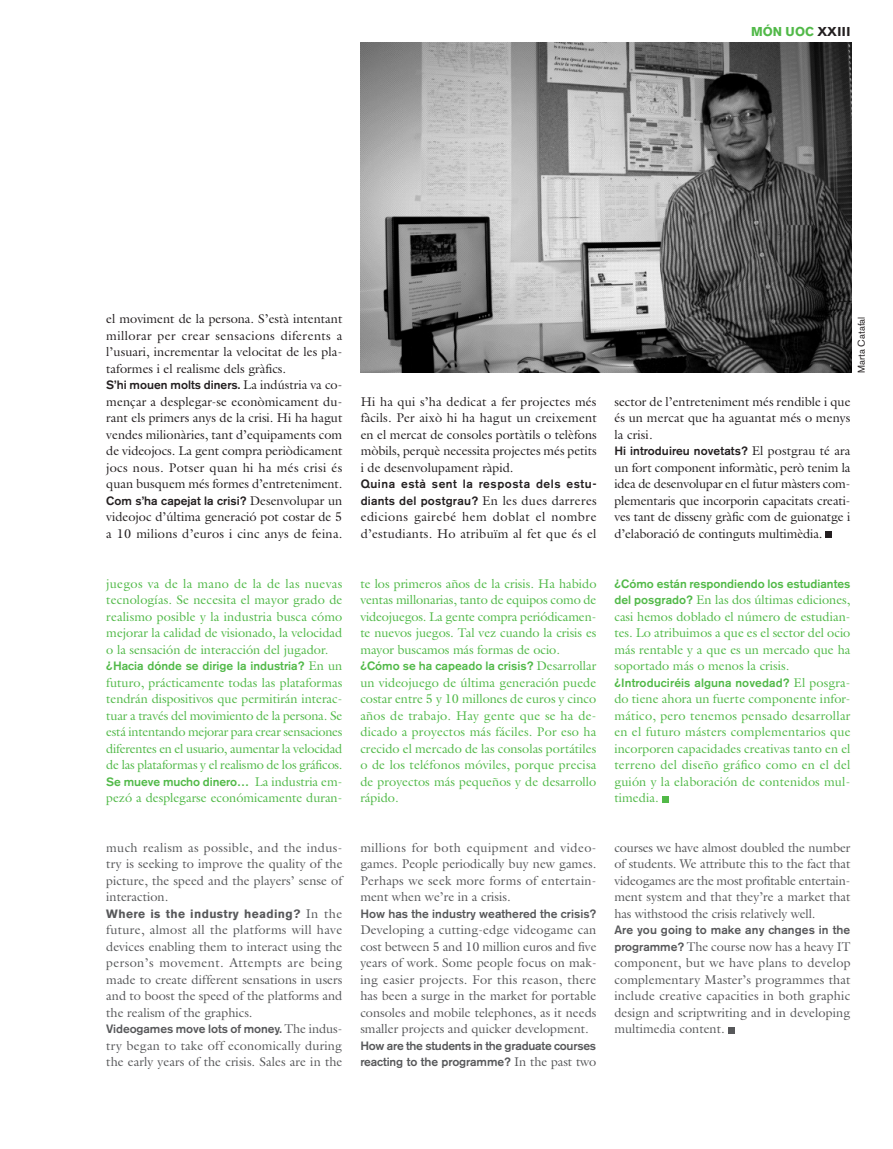
<style>
.page{position:relative;width:893px;height:1149px;background:#fff}
.page>*{position:absolute;margin:0;border:0;box-sizing:border-box;transform-origin:0 0}
.TXT_PREGUNTA_CAST{font:12.75px/16.5px "Galliard";color:#51b948;text-align:justify}
.TXT_PREGUNTA_ENG{font:12.75px/16.5px "Galliard";color:#57585a;text-align:justify}
.TXT_PREGUNTA_CAT{font:12.75px/16.5px "Galliard";color:#231f20;text-align:justify}
.TXT_PREGUNTA_CAT-2{font:12.75px/16.5px "Galliard";letter-spacing:.035em;color:#231f20}
.t1{font:700 12.75px "Akzidenz Grotesk BE";letter-spacing:.01em;color:#51b948}
.TXT_PREGUNTA_CAST-2{font:500 12px "Akzidenz Grotesk BE";color:#51b948}
.TXT_PREGUNTA_ENG-2{font:500 12px/16.5px "Akzidenz Grotesk BE";letter-spacing:-.005em;color:#57585a}
.TXT_PREGUNTA_CAT-3{font:500 12px "Akzidenz Grotesk BE";letter-spacing:.005em;color:#231f20}
.TXT_PREGUNTA_CAT-4{font:500 12px/16.5px "Akzidenz Grotesk BE";letter-spacing:.045em;color:#231f20}
.TXT_PREGUNTA_ENG-3{font:700 12px "Akzidenz Grotesk BE";letter-spacing:.03em;color:#57585a}
.PIE_DE_FOTO_CAT{font:9.75px "Akzidenz Grotesk BE";color:#231f20}
.s1{color:#231f20}
.s2{font-family:"Galliard";font-weight:400;font-size:12.75px}
.s3{font-family:"Akzidenz Grotesk BE";font-weight:500;font-size:12px}
</style>
<div class="page">
<div style="left:662px;top:795px;width:7px;height:7px;background:#51b948"></div>
<div style="left:728px;top:1026px;width:7px;height:7px;background:#57585a"></div>
<img style="left:361px;top:43px;width:490px;height:330px">
<div style="left:826px;top:531px;width:6px;height:7px;background:#231f20"></div>
<p class="t1" style="left:751px;top:24px;width:101px">MÓN UOC <span class="s1">XXIII</span></p>
<p class="TXT_PREGUNTA_CAT" style="left:106px;top:310px;width:238px">el moviment de la persona. S’està intentant millorar per crear sensacions diferents a l’usuari, incrementar la velocitat de les pla&shy;taformes i el realisme dels gràfics.</p>
<p class="TXT_PREGUNTA_CAT-3" style="left:106px;top:377px;width:238px">S’hi mouen molts diners. <span class="s2">La indústria va co-</span></p>
<p class="TXT_PREGUNTA_CAT" style="left:106px;top:393px;width:238px">mençar a desplegar-se econòmicament du&shy;rant els primers anys de la crisi. Hi ha hagut vendes milionàries, tant d’equipaments com de videojocs. La gent compra periòdicament jocs nous. Potser quan hi ha més crisi és quan busquem més formes d’entreteniment.</p>
<p class="TXT_PREGUNTA_CAT-3" style="left:106px;top:493px;width:238px">Com s’ha capejat la crisi? <span class="s2">Desenvolupar un</span></p>
<p class="TXT_PREGUNTA_CAT" style="left:106px;top:508px;width:238px">videojoc d’última generació pot costar de 5 a 10 milions d’euros i cinc anys de feina.</p>
<p class="TXT_PREGUNTA_CAST" style="left:106px;top:574px;width:238px">juegos va de la mano de la de las nuevas tecnologías. Se necesita el mayor grado de realismo posible y la industria busca cómo mejorar la calidad de visionado, la velocidad o la sensación de interacción del jugador.</p>
<p class="TXT_PREGUNTA_CAST-2" style="left:106px;top:658px;width:238px">¿Hacia dónde se dirige la industria? <span class="s2">En un</span></p>
<p class="TXT_PREGUNTA_CAST" style="left:106px;top:673px;width:238px">futuro, prácticamente todas las plataformas tendrán dispositivos que permitirán interac&shy;tuar a través del movimiento de la persona. Se está intentando mejorar para crear sensaciones diferentes en el usuario, aumentar la velocidad de las plataformas y el realismo de los gráficos.</p>
<p class="TXT_PREGUNTA_CAST-2" style="left:106px;top:773px;width:238px">Se mueve mucho dinero… <span class="s2">La industria em-</span></p>
<p class="TXT_PREGUNTA_CAST" style="left:106px;top:789px;width:238px">pezó a desplegarse económicamente duran-</p>
<p class="TXT_PREGUNTA_ENG" style="left:106px;top:838px;width:238px">much realism as possible, and the indus&shy;try is seeking to improve the quality of the picture, the speed and the players’ sense of interaction.</p>
<p class="TXT_PREGUNTA_ENG-3" style="left:106px;top:906px;width:238px">Where is the industry heading? <span class="s2">In the</span></p>
<p class="TXT_PREGUNTA_ENG" style="left:106px;top:921px;width:238px">future, almost all the platforms will have devices enabling them to interact using the person’s movement. Attempts are being made to create different sensations in users and to boost the speed of the platforms and the realism of the graphics.</p>
<p class="TXT_PREGUNTA_ENG-2" style="left:106px;top:1020px;width:238px">Videogames move lots of money. <span class="s2">The indus-</span></p>
<p class="TXT_PREGUNTA_ENG" style="left:106px;top:1036px;width:238px">try began to take off economically during the early years of the crisis. Sales are in the</p>
<p class="TXT_PREGUNTA_CAT" style="left:361px;top:393px;width:238px">Hi ha qui s’ha dedicat a fer projectes més fàcils. Per això hi ha hagut un creixement en el mercat de consoles portàtils o telèfons mòbils, perquè necessita projectes més petits i de desenvolupament ràpid.</p>
<p class="TXT_PREGUNTA_CAT-4" style="left:361px;top:475px;width:238px">Quina està sent la resposta dels estu&shy;diants del postgrau? <span class="s2">En les dues darreres</span></p>
<p class="TXT_PREGUNTA_CAT-2" style="left:361px;top:508px;width:237px">edicions gairebé hem doblat el nombre d’estudiants. Ho atribuïm al fet que és el</p>
<p class="TXT_PREGUNTA_CAST" style="left:360px;top:574px;width:238px">te los primeros años de la crisis. Ha habido ventas millonarias, tanto de equipos como de videojuegos. La gente compra periódicamen&shy;te nuevos juegos. Tal vez cuando la crisis es mayor buscamos más formas de ocio.</p>
<p class="TXT_PREGUNTA_CAST-2" style="left:360px;top:658px;width:238px">¿Cómo se ha capeado la crisis? <span class="s2">Desarrollar</span></p>
<p class="TXT_PREGUNTA_CAST" style="left:360px;top:673px;width:238px">un videojuego de última generación puede costar entre 5 y 10 millones de euros y cinco años de trabajo. Hay gente que se ha de&shy;dicado a proyectos más fáciles. Por eso ha crecido el mercado de las consolas portátiles o de los teléfonos móviles, porque precisa de proyectos más pequeños y de desarrollo rápido.</p>
<p class="TXT_PREGUNTA_ENG" style="left:360px;top:838px;width:238px;text-align:left">millions for both equipment and video&shy;games. People periodically buy new games.<br>Perhaps we seek more forms of entertain&shy;ment when we’re in a crisis.</p>
<p class="TXT_PREGUNTA_ENG-2" style="left:360px;top:904px;width:238px">How has the industry weathered the crisis?</p>
<p class="TXT_PREGUNTA_ENG" style="left:360px;top:921px;width:238px;text-align:left">Developing a cutting-edge videogame can cost between 5 and 10 million euros and five years of work. Some people focus on mak&shy;ing easier projects. For this reason, there has been a surge in the market for portable consoles and mobile telephones, as it needs smaller projects and quicker development.</p>
<p class="TXT_PREGUNTA_ENG-2" style="left:360px;top:1036px;width:238px">How are the students in the graduate courses reacting to the programme? <span class="s2">In the past two</span></p>
<p class="PIE_DE_FOTO_CAT" style="left:856px;top:373px;width:58px;rotate:-90deg">Marta Catafal</p>
<p class="TXT_PREGUNTA_CAT" style="left:614px;top:393px;width:238px">sector de l’entreteniment més rendible i que és un mercat que ha aguantat més o menys la crisi.</p>
<p class="TXT_PREGUNTA_CAT-3" style="left:614px;top:443px;width:237px">Hi introduireu novetats? <span class="s2">El postgrau té ara</span></p>
<p class="TXT_PREGUNTA_CAT" style="left:614px;top:459px;width:238px">un fort component informàtic, però tenim la idea de desenvolupar en el futur màsters com&shy;plementaris que incorporin capacitats creati&shy;ves tant de disseny gràfic com de guionatge i d’elaboració de continguts multimèdia.</p>
<p class="TXT_PREGUNTA_CAST-2" style="left:614px;top:575px;width:238px">¿Cómo están respondiendo los estudiantes</p>
<p class="TXT_PREGUNTA_CAST" style="left:614px;top:591px;width:238px"><span class="s3">del posgrado?</span> En las dos últimas ediciones, casi hemos doblado el número de estudian&shy;tes. Lo atribuimos a que es el sector del ocio más rentable y a que es un mercado que ha soportado más o menos la crisis.</p>
<p class="TXT_PREGUNTA_CAST-2" style="left:614px;top:674px;width:238px">¿Introduciréis alguna novedad? <span class="s2">El posgra-</span></p>
<p class="TXT_PREGUNTA_CAST" style="left:614px;top:690px;width:238px">do tiene ahora un fuerte componente infor&shy;mático, pero tenemos pensado desarrollar en el futuro másters complementarios que incorporen capacidades creativas tanto en el terreno del diseño gráfico como en el del guión y la elaboración de contenidos mul&shy;timedia.</p>
<p class="TXT_PREGUNTA_ENG" style="left:614px;top:838px;width:238px">courses we have almost doubled the number of students. We attribute this to the fact that videogames are the most profitable entertain&shy;ment system and that they’re a market that has withstood the crisis relatively well.</p>
<p class="TXT_PREGUNTA_ENG-2" style="left:614px;top:921px;width:237px">Are you going to make any changes in the</p>
<p class="TXT_PREGUNTA_ENG" style="left:614px;top:937px;width:238px"><span class="s3">programme?</span> The course now has a heavy IT component, but we have plans to develop complementary Master’s programmes that include creative capacities in both graphic design and scriptwriting and in developing multimedia content.</p>
</div>
